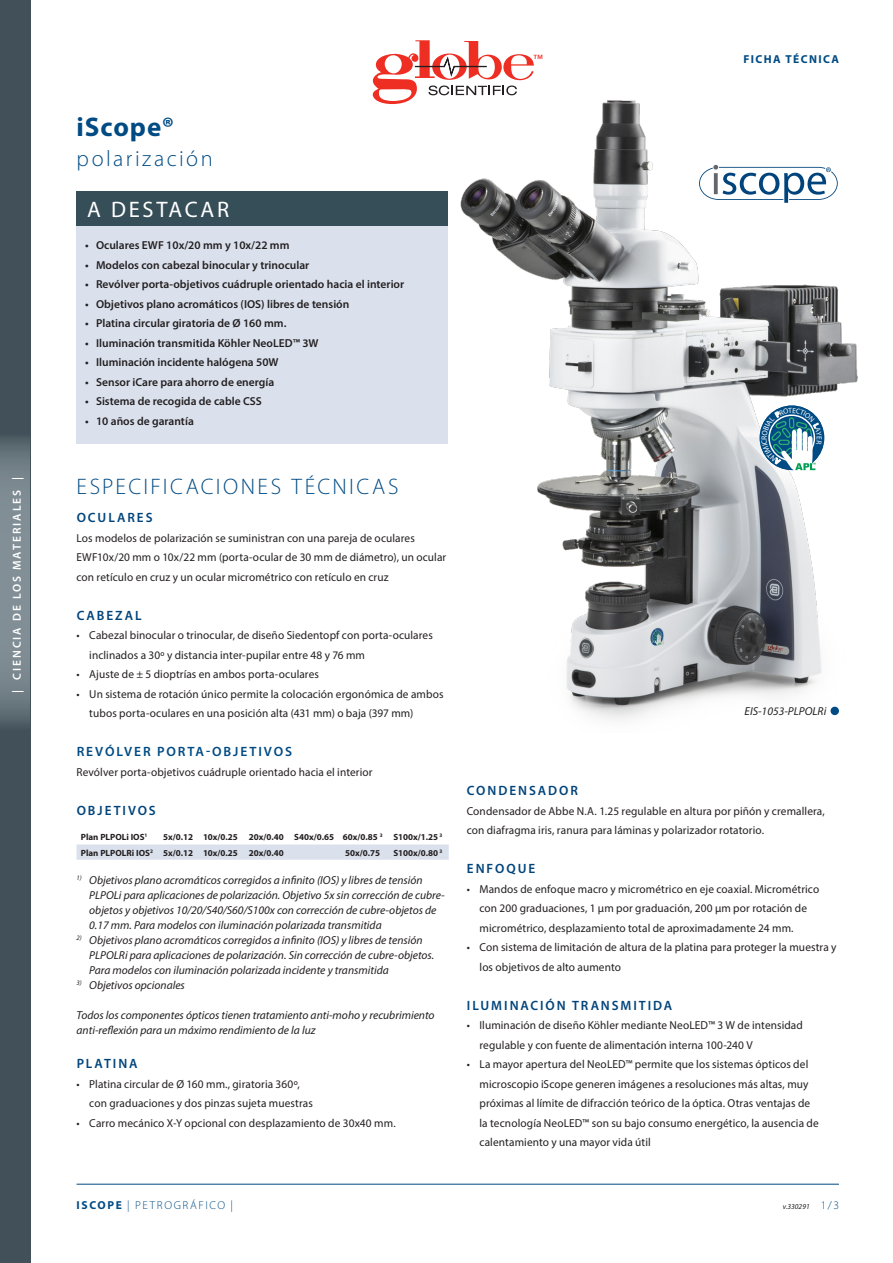
<style>
.page{position:relative;width:893px;height:1263px;background:#fff}
.page>*{position:absolute;margin:0;border:0;box-sizing:border-box;transform-origin:0 0}
.j_productkop{font:700 27px "Myriad Pro";letter-spacing:.035em;color:#004b84}
.j_product_onder_kop{font:300 22.5px "Myriad Pro";letter-spacing:.11em;color:#004b84}
.j_highlights{font:22.5px "Myriad Pro";letter-spacing:.12em;color:#fff}
.j_tussenkop{font:600 13.5px "Myriad Pro";letter-spacing:.15em;color:#00447b}
.tussenkop{font:600 13.5px "Myriad Pro";letter-spacing:.14em;color:#004b84}
.j_plat{font:11.55px/19.5px "Myriad Pro";letter-spacing:.01em;color:#231f20}
.j_onderschrift{font:italic 11.55px/15px "Myriad Pro";color:#231f20}
.j_specs_bullits{font:600 11.55px "Myriad Pro";color:#231f20}
.t1{font:600 11.55px "Myriad Pro";letter-spacing:.17em;color:#fff}
.t2{font:300 11.55px "Myriad Pro";letter-spacing:.14em;color:#004b84}
.t3{font:700 11.55px "Myriad Pro";letter-spacing:.12em;color:#004b84}
.t4{font:500 10.05px "Helvetica Neue";color:#ee2e22}
.j_tabel_x-as{font:700 9px "Myriad Pro";color:#231f20}
.t5{font:italic 7.5px "Myriad Pro";color:#231f20}
.t6{font:6.3px "Myriad Pro";color:#009f54}
.s1{font-weight:700}
</style>
<div class="page">
<div style="left:77px;top:219px;width:371px;height:224px;background:#dae1ed"></div>
<hr style="left:77px;top:1184px;width:762px;height:1px;background:#004b84">
<svg style="left:373px;top:40px;width:161px;height:64px"></svg>
<div style="left:0;top:0;width:30px;height:1263px;background:#425159"></div>
<div style="left:77px;top:191px;width:371px;height:34px;background:#364e58"></div>
<img style="left:422px;top:99px;width:436px;height:622px">
<svg style="left:760px;top:405px;width:64px;height:65px"></svg>
<svg style="left:0;top:438px;width:30px;height:286px;background:#78868d"></svg>
<svg style="left:77px;top:844px;width:372px;height:16px;background:#dbe2ed"></svg>
<svg style="left:761px;top:408px;width:61px;height:64px"></svg>
<p class="t1" style="left:10px;top:693px;width:218px;rotate:-90deg">| CIENCIA DE LOS MATERIALES |</p>
<p class="t4" style="left:533px;top:51px;width:11px">™</p>
<p class="t3" style="left:743px;top:51px;width:97px">FICHA TÉCNICA</p>
<p class="j_productkop" style="left:77px;top:109px;width:99px">iScope®</p>
<p class="j_product_onder_kop" style="left:77px;top:145px;width:138px">polarización</p>
<p class="j_highlights" style="left:87px;top:196px;width:143px">A DESTACAR</p>
<p class="j_specs_bullits" style="left:85px;top:238px;width:206px">• Oculares EWF 10x/20 mm y 10x/22 mm</p>
<p class="j_specs_bullits" style="left:85px;top:257px;width:226px">• Modelos con cabezal binocular y trinocular</p>
<p class="j_specs_bullits" style="left:85px;top:277px;width:321px">• Revólver porta-objetivos cuádruple orientado hacia el interior</p>
<p class="j_specs_bullits" style="left:85px;top:296px;width:266px">• Objetivos plano acromáticos (IOS) libres de tensión</p>
<p class="j_specs_bullits" style="left:85px;top:316px;width:203px">• Platina circular giratoria de Ø 160 mm.</p>
<p class="j_specs_bullits" style="left:85px;top:335px;width:235px">• Iluminación transmitida Köhler NeoLED™ 3W</p>
<p class="j_specs_bullits" style="left:85px;top:355px;width:195px">• Iluminación incidente halógena 50W</p>
<p class="j_specs_bullits" style="left:85px;top:374px;width:191px">• Sensor iCare para ahorro de energía</p>
<p class="j_specs_bullits" style="left:85px;top:394px;width:178px">• Sistema de recogida de cable CSS</p>
<p class="j_specs_bullits" style="left:85px;top:413px;width:110px">• 10 años de garantía</p>
<p class="j_product_onder_kop" style="left:77px;top:472px;width:323px">ESPECIFICACIONES TÉCNICAS</p>
<p class="j_tussenkop" style="left:77px;top:509px;width:77px">OCULARES</p>
<p class="j_plat" style="left:77px;top:528px;width:371px">Los modelos de polarización se suministran con una pareja de oculares<br>EWF10x/20 mm o 10x/22 mm (porta-ocular de 30 mm de diámetro), un ocular con retículo en cruz y un ocular micrométrico con retículo en cruz</p>
<p class="j_tussenkop" style="left:77px;top:606px;width:67px">CABEZAL</p>
<p class="j_plat" style="left:89px;top:625px;width:345px;text-indent:-13px">• Cabezal binocular o trinocular, de diseño Siedentopf con porta-oculares inclinados a 30º y distancia inter-pupilar entre 48 y 76 mm</p>
<p class="j_plat" style="left:77px;top:664px;width:244px">• Ajuste de ± 5 dioptrías en ambos porta-oculares</p>
<p class="j_plat" style="left:89px;top:684px;width:356px;text-indent:-13px">• Un sistema de rotación único permite la colocación ergonómica de ambos tubos porta-oculares en una posición alta (431 mm) o baja (397 mm)</p>
<p class="tussenkop" style="left:77px;top:743px;width:217px">REVÓLVER PORTA-OBJETIVOS</p>
<p class="j_plat" style="left:77px;top:762px;width:298px">Revólver porta-objetivos cuádruple orientado hacia el interior</p>
<p class="j_tussenkop" style="left:77px;top:801px;width:81px">OBJETIVOS</p>
<p class="j_tabel_x-as" style="left:81px;top:831px;width:68px">Plan PLPOLi IOS<sup>1</sup></p>
<p class="j_tabel_x-as" style="left:163px;top:831px;width:31px">5x/0.12</p>
<p class="j_tabel_x-as" style="left:203px;top:831px;width:36px">10x/0.25</p>
<p class="j_tabel_x-as" style="left:249px;top:831px;width:36px">20x/0.40</p>
<p class="j_tabel_x-as" style="left:294px;top:831px;width:41px">S40x/0.65</p>
<p class="j_tabel_x-as" style="left:343px;top:831px;width:41px">60x/0.85 <sup>3</sup></p>
<p class="j_tabel_x-as" style="left:393px;top:831px;width:50px">S100x/1.25 <sup>3</sup></p>
<p class="j_tabel_x-as" style="left:81px;top:846px;width:74px">Plan PLPOLRi IOS<sup>2</sup></p>
<p class="j_tabel_x-as" style="left:163px;top:846px;width:31px">5x/0.12</p>
<p class="j_tabel_x-as" style="left:203px;top:846px;width:36px">10x/0.25</p>
<p class="j_tabel_x-as" style="left:249px;top:846px;width:36px">20x/0.40</p>
<p class="j_tabel_x-as" style="left:345px;top:846px;width:36px">50x/0.75</p>
<p class="j_tabel_x-as" style="left:393px;top:846px;width:50px">S100x/0.80 <sup>3</sup></p>
<p class="j_onderschrift" style="left:89px;top:872px;width:357px;text-indent:-13px"><sup>1)</sup> Objetivos plano acromáticos corregidos a infinito (IOS) y libres de tensión PLPOLi para aplicaciones de polarización. Objetivo 5x sin corrección de cubre&shy;objetos y objetivos 10/20/S40/S60/S100x con corrección de cubre-objetos de 0.17 mm. Para modelos con iluminación polarizada transmitida</p>
<p class="j_onderschrift" style="left:89px;top:932px;width:346px;text-indent:-13px"><sup>2)</sup> Objetivos plano acromáticos corregidos a infinito (IOS) y libres de tensión<br>PLPOLRi para aplicaciones de polarización. Sin corrección de cubre-objetos.<br>Para modelos con iluminación polarizada incidente y transmitida</p>
<p class="j_onderschrift" style="left:77px;top:977px;width:110px"><sup>3)</sup> Objetivos opcionales</p>
<p class="j_onderschrift" style="left:77px;top:1007px;width:360px">Todos los componentes ópticos tienen tratamiento anti-moho y recubrimiento</p>
<p class="j_onderschrift" style="left:77px;top:1022px;width:240px">anti-reflexión para un máximo rendimiento de la luz</p>
<p class="j_tussenkop" style="left:77px;top:1055px;width:62px">PLATINA</p>
<p class="j_plat" style="left:89px;top:1074px;width:225px;text-indent:-13px">• Platina circular de Ø 160 mm., giratoria 360º, con graduaciones y dos pinzas sujeta muestras</p>
<p class="j_plat" style="left:77px;top:1113px;width:321px">• Carro mecánico X-Y opcional con desplazamiento de 30x40 mm.</p>
<p class="t2" style="left:77px;top:1198px;width:158px"><span class="s1">ISCOPE</span> | PETROGRÁFICO |</p>
<p class="t6" style="left:812px;top:461px;width:5px">™</p>
<p class="j_onderschrift" style="left:745px;top:703px;width:83px">EIS-1053-PLPOLRi</p>
<p class="j_tussenkop" style="left:467px;top:782px;width:113px">CONDENSADOR</p>
<p class="j_plat" style="left:467px;top:801px;width:360px">Condensador de Abbe N.A. 1.25 regulable en altura por piñón y cremallera, con diafragma iris, ranura para láminas y polarizador rotatorio.</p>
<p class="j_tussenkop" style="left:467px;top:860px;width:70px">ENFOQUE</p>
<p class="j_plat" style="left:479px;top:879px;width:341px;text-indent:-13px">• Mandos de enfoque macro y micrométrico en eje coaxial. Micrométrico con 200 graduaciones, 1 μm por graduación, 200 μm por rotación de micrométrico, desplazamiento total de aproximadamente 24 mm.</p>
<p class="j_plat" style="left:479px;top:937px;width:359px;text-indent:-13px">• Con sistema de limitación de altura de la platina para proteger la muestra y los objetivos de alto aumento</p>
<p class="j_tussenkop" style="left:467px;top:996px;width:207px">ILUMINACIÓN TRANSMITIDA</p>
<p class="j_plat" style="left:479px;top:1015px;width:325px;text-indent:-13px">• Iluminación de diseño Köhler mediante NeoLED™ 3 W de intensidad regulable y con fuente de alimentación interna 100-240 V</p>
<p class="j_plat" style="left:479px;top:1054px;width:341px;text-indent:-13px">• La mayor apertura del NeoLED™ permite que los sistemas ópticos del microscopio iScope generen imágenes a resoluciones más altas, muy próximas al límite de difracción teórico de la óptica. Otras ventajas de la tecnología NeoLED™ son su bajo consumo energético, la ausencia de calentamiento y una mayor vida útil</p>
<p class="t5" style="left:783px;top:1201px;width:28px">v.330291</p>
<p class="t2" style="left:821px;top:1198px;width:20px">1/3</p>
</div>
